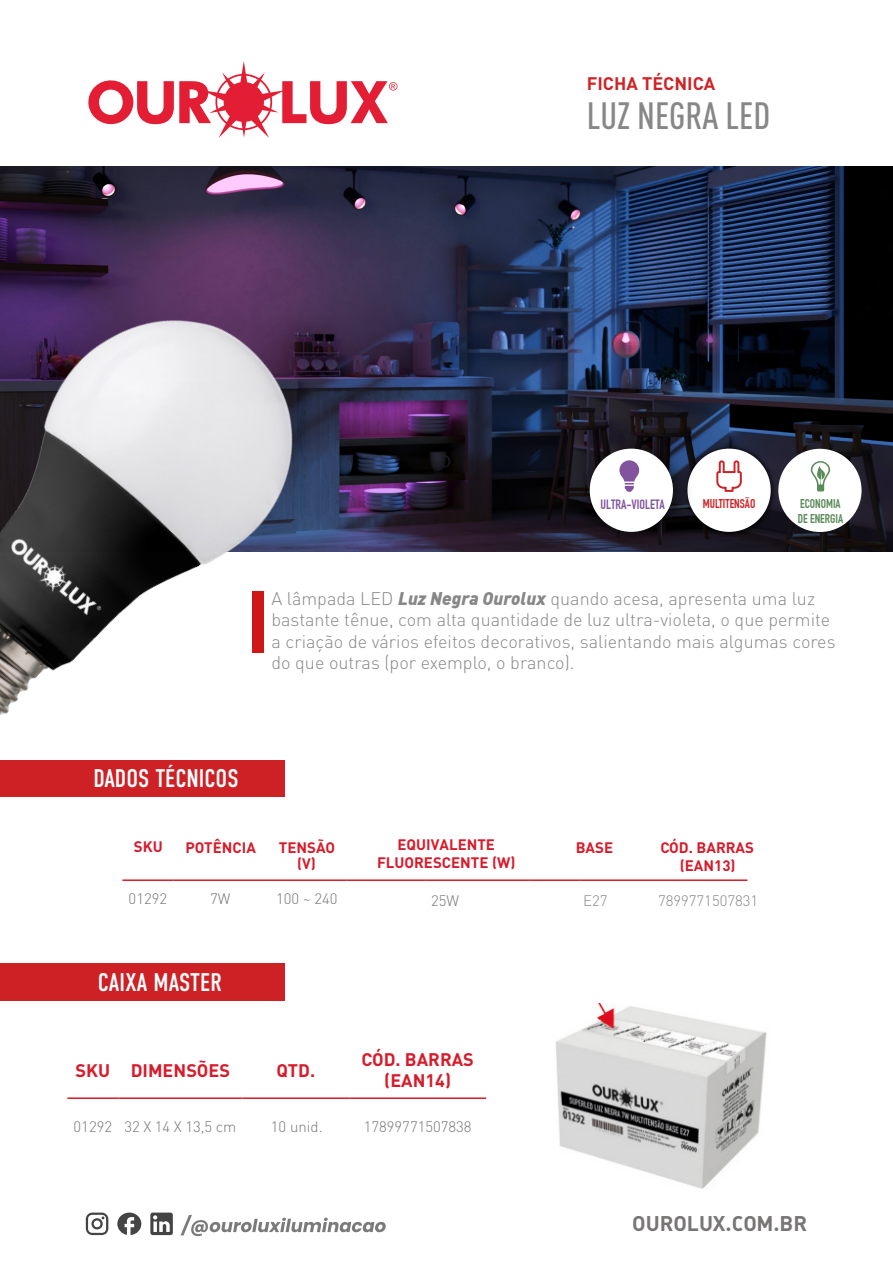
<style>
.page{position:relative;width:893px;height:1263px;background:#fff}
.page>*{position:absolute;margin:0;border:0;box-sizing:border-box;transform-origin:0 0}
.t1{font:500 37.5px "DIN Cond";color:#878787}
.t2{font:25.5px "DIN Condensed";color:#fff}
.t3{font:21px "DIN Bold Alternate";color:#787575}
.t4{font:300 18px/21.6px "DIN";color:#878787}
.t5{font:700 18px/21.6px "DIN Pro";color:#d71b2b;text-align:center}
.t6{font:700 18px "DIN Pro";color:#ce2426}
.t7{font:700 15px/16.6px "DIN Pro";color:#d71b2b;text-align:center}
.t8{font:300 15px "DIN Pro";color:#787676}
.t9{font:300 15px "DIN Pro";color:#878787}
.t10{font:700 13.2px "DIN Condensed";color:#81549d}
.t11{font:700 12.45px/15px "DIN Condensed";color:#598a59}
.t12{font:700 12.45px "DIN Condensed";color:#cd2326}
.s1{font-weight:900;font-style:italic}
</style>
<div class="page">
<img style="left:0;top:166px;width:893px;height:385px">
<svg style="left:88px;top:61px;width:309px;height:77px"></svg>
<img style="left:0;top:313px;width:295px;height:484px">
<div style="left:252px;top:591px;width:12px;height:62px;background:#cd1719"></div>
<div style="left:0;top:760px;width:285px;height:36px;background:#cd2126"></div>
<hr style="left:122px;top:879px;width:51px;height:2px;background:#d71b2b">
<hr style="left:173px;top:879px;width:94px;height:2px;background:#d71b2b">
<hr style="left:267px;top:879px;width:79px;height:2px;background:#d71b2b">
<hr style="left:346px;top:879px;width:80px;height:2px;background:#d71b2b">
<hr style="left:426px;top:879px;width:103px;height:2px;background:#d71b2b">
<hr style="left:529px;top:879px;width:51px;height:2px;background:#d71b2b">
<hr style="left:580px;top:879px;width:105px;height:2px;background:#d71b2b">
<hr style="left:685px;top:879px;width:62px;height:2px;background:#d71b2b">
<hr style="left:67px;top:1097px;width:51px;height:2px;background:#d71b2b">
<hr style="left:118px;top:1097px;width:124px;height:2px;background:#d71b2b">
<hr style="left:242px;top:1097px;width:107px;height:2px;background:#d71b2b">
<hr style="left:349px;top:1097px;width:137px;height:2px;background:#d71b2b">
<div style="left:0;top:963px;width:285px;height:38px;background:#cd2126"></div>
<img style="left:555px;top:1004px;width:212px;height:185px">
<img style="left:699px;top:443px;width:79px;height:95px">
<div style="left:687px;top:449px;width:84px;height:83px;background:#fff;border-radius:50%"></div>
<svg style="left:716px;top:460px;width:26px;height:32px"></svg>
<div style="left:778px;top:449px;width:84px;height:83px;background:#fff;border-radius:50%"></div>
<svg style="left:811px;top:461px;width:19px;height:30px"></svg>
<img style="left:570px;top:427px;width:129px;height:125px">
<div style="left:590px;top:449px;width:83px;height:83px;background:#fff;border-radius:50%"></div>
<svg style="left:619px;top:460px;width:20px;height:32px"></svg>
<svg style="left:150px;top:1212px;width:23px;height:23px"></svg>
<svg style="left:117px;top:1212px;width:24px;height:23px"></svg>
<svg style="left:86px;top:1212px;width:22px;height:23px"></svg>
<svg style="left:180px;top:1215px;width:206px;height:21px"></svg>
<p class="t6" style="left:587px;top:72px;width:130px">FICHA TÉCNICA</p>
<h1 class="t1" style="left:587px;top:94px;width:185px">LUZ NEGRA LED</h1>
<p class="t10" style="left:600px;top:497px;width:66px">ULTRA-VIOLETA</p>
<p class="t12" style="left:703px;top:496px;width:54px">MULTITENSÃO</p>
<p class="t11" style="left:798px;top:497px;width:47px">ECONOMIA<br>DE ENERGIA</p>
<p class="t4" style="left:271px;top:587px;width:566px">A lâmpada LED <span class="s1">Luz Negra Ourolux</span> quando acesa, apresenta uma luz bastante tênue, com alta quantidade de luz ultra-violeta, o que permite a criação de vários efeitos decorativos, salientando mais algumas cores do que outras (por exemplo, o branco).</p>
<h2 class="t2" style="left:94px;top:764px;width:147px">DADOS TÉCNICOS</h2>
<p class="t7" style="left:134px;top:838px;width:30px">SKU</p>
<p class="t7" style="left:185px;top:838px;width:72px">POTÊNCIA</p>
<p class="t7" style="left:279px;top:838px;width:58px">TENSÃO (V)</p>
<p class="t7" style="left:377px;top:835px;width:140px;line-height:18px">EQUIVALENTE<br>FLUORESCENTE (W)</p>
<p class="t7" style="left:576px;top:838px;width:39px">BASE</p>
<p class="t7" style="left:660px;top:838px;width:95px;line-height:17.9px">CÓD. BARRAS (EAN13)</p>
<p class="t8" style="left:129px;top:889px;width:40px">01292</p>
<p class="t8" style="left:210px;top:889px;width:22px">7W</p>
<p class="t8" style="left:276px;top:889px;width:63px">100 ~ 240</p>
<p class="t8" style="left:431px;top:890px;width:30px">25W</p>
<p class="t9" style="left:583px;top:890px;width:26px">E27</p>
<p class="t9" style="left:658px;top:890px;width:102px">7899771507831</p>
<h2 class="t2" style="left:98px;top:968px;width:126px">CAIXA MASTER</h2>
<p class="t5" style="left:76px;top:1058px;width:156px">SKU DIMENSÕES</p>
<p class="t5" style="left:276px;top:1058px;width:40px">QTD.</p>
<p class="t5" style="left:362px;top:1048px;width:114px">CÓD. BARRAS (EAN14)</p>
<p class="t8" style="left:74px;top:1116px;width:164px">01292 32 X 14 X 13,5 cm</p>
<p class="t8" style="left:271px;top:1116px;width:53px">10 unid.</p>
<p class="t8" style="left:364px;top:1116px;width:109px">17899771507838</p>
<p class="t3" style="left:632px;top:1210px;width:176px">OUROLUX.COM.BR</p>
</div>
